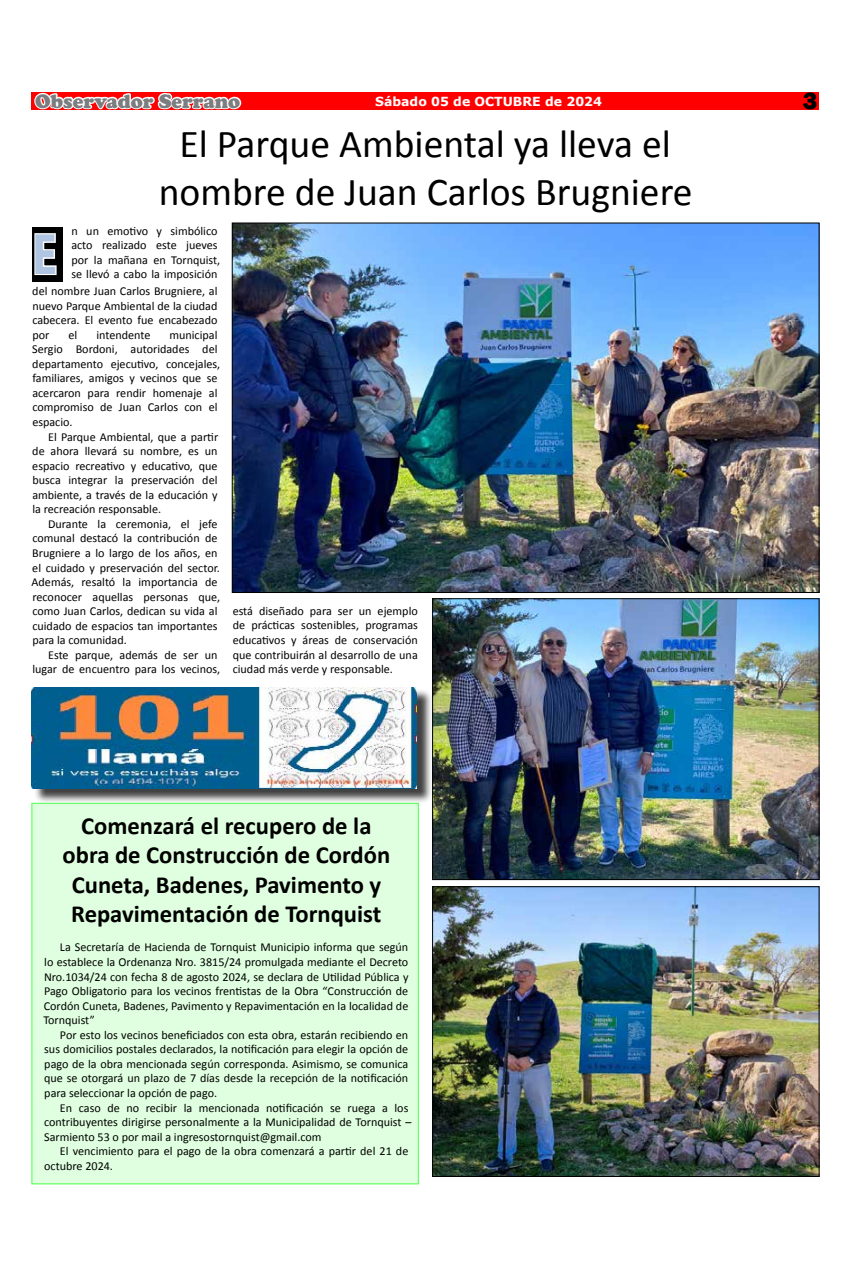
<style>
.page{position:relative;width:851px;height:1276px;background:#fff}
.page>*{position:absolute;margin:0;border:0;box-sizing:border-box;transform-origin:0 0}
.t1{font:700 56.25px "Ebrima";color:#afc5e1;scale:.83 1}
.t2{font:39.62px/47.5px "Calibri";color:#000;text-align:center}
.t3{font:700 24.62px/29.5px "Calibri";color:#000;text-align:center}
.t4{font:800 24.62px "Franklin Gothic";color:#000}
.t5{font:900 20px "Cooper";color:#7c7d80}
.t6{font:700 12.5px "Verdana";color:#fff}
.t7{font:12.12px/14.5px "Calibri";color:#000;text-align:justify}
</style>
<div class="page">
<div style="left:32px;top:92px;width:787px;height:18px;background:#f00"></div>
<div style="left:31px;top:803px;width:388px;height:381px;background:#e0ffe0"></div>
<div style="left:32px;top:227px;width:31px;height:55px;background:#000"></div>
<svg style="left:34px;top:92px;width:209px;height:184px"></svg>
<img style="left:234px;top:225px;width:583px;height:366px">
<div style="left:34px;top:689px;width:398px;height:115px;background:#000;opacity:.75"></div>
<img style="left:32px;top:687px;width:384px;height:101px">
<img style="left:434px;top:600px;width:383px;height:278px">
<div style="left:432px;top:598px;width:387px;height:282px;border:1px solid #000"></div>
<img style="left:434px;top:888px;width:383px;height:286px">
<div style="left:432px;top:886px;width:387px;height:290px;border:1px solid #000"></div>
<h3 class="t5" style="left:35px;top:89px;width:207px">Observador Serrano</h3>
<p class="t6" style="left:375px;top:92px;width:228px">Sábado 05 de OCTUBRE de 2024</p>
<h3 class="t4" style="left:802px;top:85px;width:16px">3</h3>
<h1 class="t1" style="left:32px;top:212px;width:32px">E</h1>
<h2 class="t2" style="left:159px;top:120px;width:535px">El Parque Ambiental ya lleva el nombre de Juan Carlos Brugniere</h2>
<p class="t7" style="left:71px;top:223px;width:150px;text-align:left">n un emotivo y simbólico acto realizado este jueves por la mañana en Tornquist, se llevó a cabo la imposición</p>
<p class="t7" style="left:32px;top:284px;width:187px">del nombre Juan Carlos Brugniere, al nuevo Parque Ambiental de la ciudad cabecera. El evento fue encabezado por</p>
<p class="t7" style="left:32px;top:327px;width:189px;text-align:left;text-indent:137px">municipal<br>Sergio Bordoni, autoridades del departamento ejecutivo, concejales, familiares, amigos y vecinos que se acercaron para rendir homenaje al compromiso de Juan Carlos con el espacio.</p>
<p class="t7" style="left:32px;top:429px;width:187px;text-indent:16px">El Parque Ambiental, que a partir de ahora llevará su nombre, es un espacio recreativo y educativo, que busca integrar la preservación del ambiente, a través de la educación y la recreación responsable.</p>
<p class="t7" style="left:32px;top:516px;width:190px;text-align:left;text-indent:17px">Durante la ceremonia, el jefe comunal destacó la contribución de<br>Brugniere a lo largo de los años, en el cuidado y preservación del sector.<br>Además, resaltó la importancia de reconocer aquellas personas que, como Juan Carlos, dedican su vida al cuidado de espacios tan importantes para la comunidad.</p>
<p class="t7" style="left:32px;top:647px;width:189px;text-align:right">Este parque, además de ser un lugar de encuentro para los vecinos,</p>
<p class="t7" style="left:68px;top:327px;width:10px">el</p>
<p class="t7" style="left:96px;top:327px;width:55px">intendente</p>
<p class="t7" style="left:233px;top:603px;width:187px">está diseñado para ser un ejemplo de prácticas sostenibles, programas educativos y áreas de conservación que contribuirán al desarrollo de una ciudad más verde y responsable.</p>
<h3 class="t3" style="left:63px;top:810px;width:329px">Comenzará el recupero de la obra de Construcción de Cordón<br>Cuneta, Badenes, Pavimento y<br>Repavimentación de Tornquist</h3>
<p class="t7" style="left:43px;top:940px;width:366px;text-indent:17px">La Secretaría de Hacienda de Tornquist Municipio informa que según lo establece la Ordenanza Nro. 3815/24 promulgada mediante el Decreto Nro.1034/24 con fecha 8 de agosto 2024, se declara de Utilidad Pública y Pago Obligatorio para los vecinos frentistas de la Obra “Construcción de Cordón Cuneta, Badenes, Pavimento y Repavimentación en la localidad de Tornquist”</p>
<p class="t7" style="left:44px;top:1027px;width:365px;text-indent:16px">Por esto los vecinos beneficiados con esta obra, estarán recibiendo en sus domicilios postales declarados, la notificación para elegir la opción de pago de la obra mencionada según corresponda. Asimismo, se comunica que se otorgará un plazo de 7 días desde la recepción de la notificación para seleccionar la opción de pago.</p>
<p class="t7" style="left:44px;top:1100px;width:369px;text-align:left;text-indent:16px">En caso de no recibir la mencionada notificación se ruega a los contribuyentes dirigirse personalmente a la Municipalidad de Tornquist –<br>Sarmiento 53 o por mail a ingresostornquist@gmail.com</p>
<p class="t7" style="left:44px;top:1144px;width:365px;text-indent:16px">El vencimiento para el pago de la obra comenzará a partir del 21 de octubre 2024.</p>
</div>
